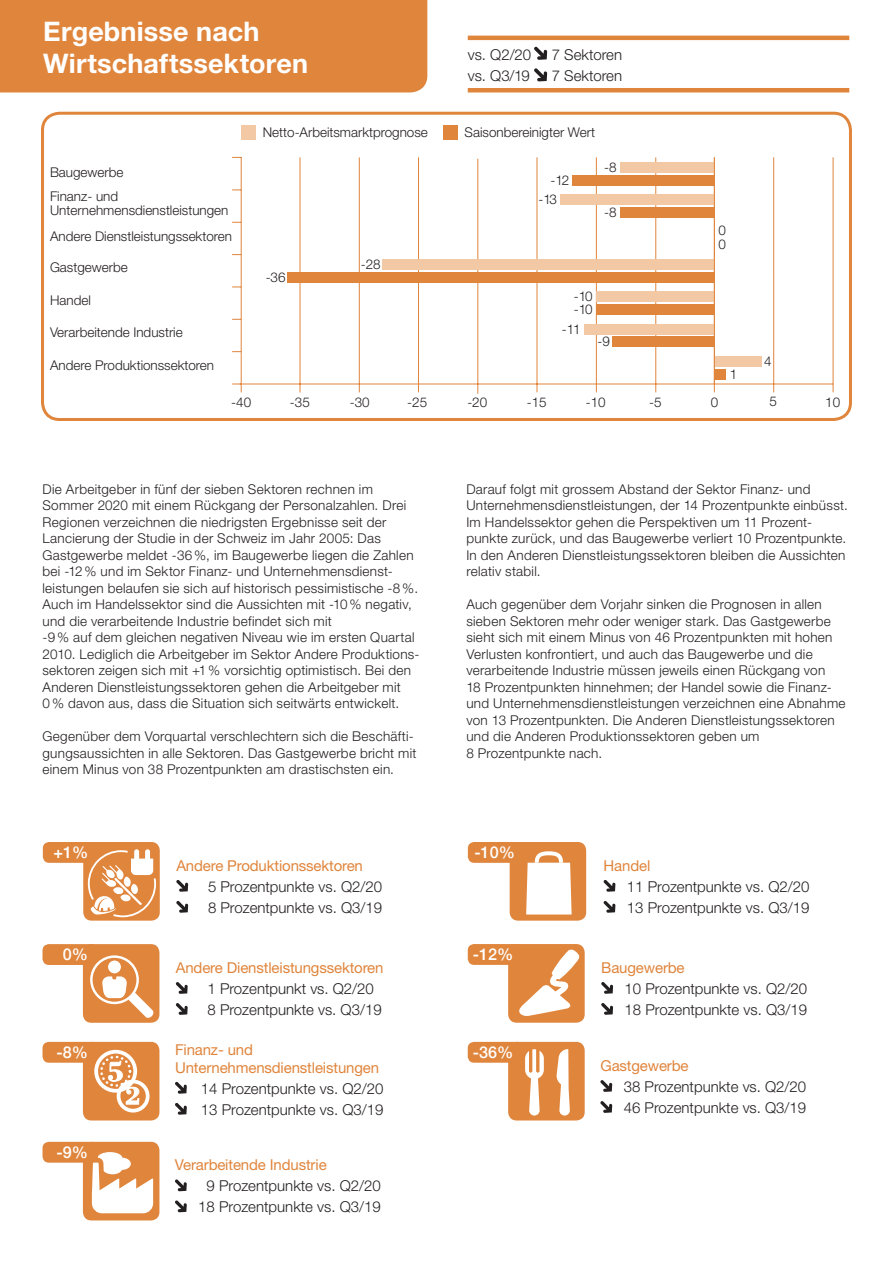
<style>
.page{position:relative;width:893px;height:1263px;background:#fff}
.page>*{position:absolute;margin:0;border:0;box-sizing:border-box;transform-origin:0 0}
.t1{font:700 28.35px "Bodoni Std";color:#fff}
.t2{font:700 27px/31.5px "Helvetica Neue LT Std";letter-spacing:.005em;color:#fff}
.t3{font:700 25.5px "Bodoni Std";color:#fff}
.t4{font:500 16.2px "Helvetica Neue";color:#fff}
.t5{font:300 15px/21px "Helvetica Neue LT Std";color:#231f20}
.t6{font:15px/18px "Helvetica Neue LT Std";letter-spacing:-.01em;color:#e0853c}
.t7{font:300 13.5px/16.5px "Helvetica Neue LT Std";letter-spacing:.02em;color:#231f20}
.t8{font:300 13.5px/13.5px "Helvetica Neue";color:#231f20}
.t9{font:300 13.5px "Helvetica Neue LT Std";color:#231f20}
</style>
<div class="page">
<div style="left:0;top:0;width:427px;height:92px;background:#e0853c"></div>
<div style="left:41px;top:112px;width:811px;height:309px;border:3px solid #e0853c;border-radius:17px"></div>
<svg style="left:534px;top:47px;width:13px;height:13px"></svg>
<svg style="left:534px;top:68px;width:13px;height:13px"></svg>
<hr style="left:468px;top:36px;width:381px;height:4px;background:#e0853c">
<hr style="left:468px;top:88px;width:381px;height:4px;background:#e0853c">
<div style="left:510px;top:842px;width:76px;height:79px;background:#e0853c;border-radius:9px"></div>
<svg style="left:526px;top:851px;width:46px;height:64px;background:#f9e9dc"></svg>
<div style="left:468px;top:842px;width:58px;height:21px;background:#e0853c;border-radius:6px"></div>
<svg style="left:604px;top:880px;width:11px;height:12px"></svg>
<svg style="left:604px;top:901px;width:11px;height:12px"></svg>
<div style="left:83px;top:1142px;width:76px;height:78px;background:#e0853c;border-radius:9px"></div>
<svg style="left:92px;top:1152px;width:61px;height:61px"></svg>
<div style="left:43px;top:1142px;width:55px;height:21px;background:#e0853c;border-radius:6px"></div>
<svg style="left:175px;top:1179px;width:12px;height:12px"></svg>
<svg style="left:175px;top:1200px;width:12px;height:12px"></svg>
<div style="left:508px;top:944px;width:77px;height:79px;background:#e0853c;border-radius:9px"></div>
<div style="left:468px;top:944px;width:55px;height:21px;background:#e0853c;border-radius:6px"></div>
<svg style="left:601px;top:982px;width:12px;height:12px"></svg>
<svg style="left:601px;top:1003px;width:12px;height:12px"></svg>
<svg style="left:519px;top:949px;width:61px;height:67px"></svg>
<div style="left:83px;top:944px;width:76px;height:79px;background:#e0853c;border-radius:9px"></div>
<div style="left:43px;top:944px;width:55px;height:21px;background:#e0853c;border-radius:6px"></div>
<svg style="left:176px;top:982px;width:12px;height:12px"></svg>
<svg style="left:176px;top:1003px;width:12px;height:12px"></svg>
<div style="left:108px;top:960px;width:13px;height:13px;background:#fff;border-radius:50%"></div>
<div style="left:90px;top:955px;width:49px;height:49px;border:2px solid #fff;border-radius:50%"></div>
<svg style="left:102px;top:976px;width:52px;height:42px"></svg>
<div style="left:83px;top:1042px;width:76px;height:78px;background:#e0853c;border-radius:9px"></div>
<div style="left:43px;top:1042px;width:55px;height:21px;background:#e0853c;border-radius:6px"></div>
<svg style="left:175px;top:1082px;width:12px;height:12px"></svg>
<svg style="left:175px;top:1103px;width:12px;height:12px"></svg>
<div style="left:94px;top:1050px;width:43px;height:43px;border:4px solid #fff;border-radius:50%"></div>
<div style="left:100px;top:1056px;width:31px;height:31px;border:3px dashed #fff;border-radius:50%"></div>
<div style="left:117px;top:1080px;width:33px;height:32px;border:4px solid #fff;border-radius:50%"></div>
<svg style="left:108px;top:1061px;width:31px;height:44px"></svg>
<div style="left:508px;top:1042px;width:77px;height:78px;background:#e0853c;border-radius:9px"></div>
<svg style="left:525px;top:1049px;width:19px;height:66px"></svg>
<svg style="left:556px;top:1049px;width:14px;height:66px"></svg>
<div style="left:468px;top:1042px;width:55px;height:21px;background:#e0853c;border-radius:6px"></div>
<svg style="left:600px;top:1080px;width:12px;height:12px"></svg>
<svg style="left:600px;top:1101px;width:12px;height:12px"></svg>
<div style="left:83px;top:842px;width:77px;height:79px;background:#e0853c;border-radius:9px"></div>
<div style="left:43px;top:842px;width:55px;height:21px;background:#e0853c;border-radius:6px"></div>
<svg style="left:176px;top:880px;width:12px;height:12px"></svg>
<svg style="left:176px;top:901px;width:12px;height:12px"></svg>
<svg style="left:88px;top:849px;width:68px;height:69px"></svg>
<svg style="left:232px;top:125px;width:602px;height:269px"></svg>
<div style="left:241px;top:126px;width:15px;height:14px;background:#f3c9a5"></div>
<div style="left:443px;top:126px;width:14px;height:14px;background:#e0853c"></div>
<hr style="left:714px;top:157px;width:1px;height:227px;background:#e0853c">
<h2 class="t2" style="left:43px;top:15px;width:266px">Ergebnisse nach<br>Wirtschaftssektoren</h2>
<p class="t5" style="left:468px;top:44px;width:65px">vs. Q2/20</p>
<p class="t5" style="left:552px;top:44px;width:72px">7 Sektoren</p>
<p class="t5" style="left:468px;top:65px;width:64px">vs. Q3/19</p>
<p class="t5" style="left:552px;top:65px;width:72px">7 Sektoren</p>
<p class="t9" style="left:263px;top:124px;width:167px">Netto-Arbeitsmarktprognose</p>
<p class="t9" style="left:465px;top:124px;width:132px">Saisonbereinigter Wert</p>
<p class="t8" style="left:50px;top:166px;width:75px">Baugewerbe</p>
<p class="t8" style="left:550px;top:173px;width:20px">-12</p>
<p class="t8" style="left:604px;top:160px;width:14px">-8</p>
<p class="t8" style="left:50px;top:189px;width:180px">Finanz- und<br>Unternehmensdienstleistungen</p>
<p class="t8" style="left:538px;top:192px;width:20px">-13</p>
<p class="t8" style="left:604px;top:205px;width:14px">-8</p>
<p class="t8" style="left:50px;top:229px;width:183px">Andere Dienstleistungssektoren</p>
<p class="t8" style="left:718px;top:223px;width:9px">0</p>
<p class="t8" style="left:718px;top:237px;width:9px">0</p>
<p class="t8" style="left:50px;top:260px;width:79px">Gastgewerbe</p>
<p class="t8" style="left:266px;top:270px;width:21px">-36</p>
<p class="t8" style="left:361px;top:257px;width:21px">-28</p>
<p class="t8" style="left:50px;top:293px;width:42px">Handel</p>
<p class="t8" style="left:574px;top:290px;width:20px;line-height:12.8px">-10 -10</p>
<p class="t8" style="left:50px;top:325px;width:134px">Verarbeitende Industrie</p>
<p class="t8" style="left:562px;top:322px;width:20px">-11</p>
<p class="t8" style="left:597px;top:335px;width:14px">-9</p>
<p class="t8" style="left:50px;top:359px;width:166px">Andere Produktionssektoren</p>
<p class="t8" style="left:730px;top:367px;width:9px">1</p>
<p class="t8" style="left:764px;top:354px;width:9px">4</p>
<p class="t8" style="left:231px;top:395px;width:21px">-40</p>
<p class="t8" style="left:290px;top:395px;width:21px">-35</p>
<p class="t8" style="left:350px;top:395px;width:21px">-30</p>
<p class="t8" style="left:407px;top:395px;width:21px">-25</p>
<p class="t8" style="left:467px;top:395px;width:21px">-20</p>
<p class="t8" style="left:527px;top:395px;width:21px">-15</p>
<p class="t8" style="left:586px;top:395px;width:21px">-10</p>
<p class="t8" style="left:649px;top:395px;width:14px">-5</p>
<p class="t8" style="left:711px;top:395px;width:9px">0</p>
<p class="t8" style="left:769px;top:395px;width:9px">5</p>
<p class="t8" style="left:825px;top:395px;width:16px">10</p>
<p class="t7" style="left:43px;top:480px;width:378px">Die Arbeitgeber in fünf der sieben Sektoren rechnen im Sommer 2020 mit einem Rückgang der Personalzahlen. Drei Regionen verzeichnen die niedrigsten Ergebnisse seit der Lancierung der Studie in der Schweiz im Jahr 2005: Das Gastgewerbe meldet -36%, im Baugewerbe liegen die Zahlen bei -12% und im Sektor Finanz- und Unternehmensdienst&shy;leistungen belaufen sie sich auf historisch pessimistische -8%.<br>Auch im Handelssektor sind die Aussichten mit -10% negativ, und die verarbeitende Industrie befindet sich mit<br>-9% auf dem gleichen negativen Niveau wie im ersten Quartal 2010. Lediglich die Arbeitgeber im Sektor Andere Produktions&shy;sektoren zeigen sich mit +1% vorsichtig optimistisch. Bei den Anderen Dienstleistungssektoren gehen die Arbeitgeber mit 0% davon aus, dass die Situation sich seitwärts entwickelt.</p>
<p class="t7" style="left:43px;top:728px;width:375px">Gegenüber dem Vorquartal verschlechtern sich die Beschäfti&shy;gungsaussichten in alle Sektoren. Das Gastgewerbe bricht mit einem Minus von 38 Prozentpunkten am drastischsten ein.</p>
<p class="t4" style="left:53px;top:839px;width:36px">+1%</p>
<p class="t4" style="left:63px;top:941px;width:27px">0%</p>
<p class="t6" style="left:176px;top:856px;width:188px">Andere Produktionssektoren</p>
<p class="t5" style="left:208px;top:875px;width:176px">5 Prozentpunkte vs. Q2/20<br>8 Prozentpunkte vs. Q3/19</p>
<p class="t6" style="left:176px;top:958px;width:209px">Andere Dienstleistungssektoren</p>
<p class="t5" style="left:207px;top:978px;width:176px">1 Prozentpunkt vs. Q2/20<br>8 Prozentpunkte vs. Q3/19</p>
<p class="t4" style="left:57px;top:1039px;width:33px">-8%</p>
<p class="t6" style="left:175px;top:1040px;width:206px">Finanz- und<br>Unternehmensdienstleistungen</p>
<p class="t5" style="left:201px;top:1077px;width:184px">14 Prozentpunkte vs. Q2/20<br>13 Prozentpunkte vs. Q3/19</p>
<h1 class="t1" style="left:107px;top:1054px;width:19px">5</h1>
<h3 class="t3" style="left:125px;top:1080px;width:17px">2</h3>
<p class="t4" style="left:57px;top:1139px;width:33px">-9%</p>
<p class="t6" style="left:175px;top:1156px;width:153px">Verarbeitende Industrie</p>
<p class="t5" style="left:198px;top:1175px;width:184px;text-align:center">9 Prozentpunkte vs. Q2/20<br>18 Prozentpunkte vs. Q3/19</p>
<p class="t7" style="left:466px;top:480px;width:383px">Darauf folgt mit grossem Abstand der Sektor Finanz- und Unternehmensdienstleistungen, der 14 Prozentpunkte einbüsst.<br>Im Handelssektor gehen die Perspektiven um 11 Prozent&shy;punkte zurück, und das Baugewerbe verliert 10 Prozentpunkte.<br>In den Anderen Dienstleistungssektoren bleiben die Aussichten relativ stabil.</p>
<p class="t7" style="left:466px;top:596px;width:381px">Auch gegenüber dem Vorjahr sinken die Prognosen in allen sieben Sektoren mehr oder weniger stark. Das Gastgewerbe sieht sich mit einem Minus von 46 Prozentpunkten mit hohen Verlusten konfrontiert, und auch das Baugewerbe und die verarbeitende Industrie müssen jeweils einen Rückgang von<br>18 Prozentpunkten hinnehmen; der Handel sowie die Finanz&shy;und Unternehmensdienstleistungen verzeichnen eine Abnahme von 13 Prozentpunkten. Die Anderen Dienstleistungssektoren und die Anderen Produktionssektoren geben um<br>8 Prozentpunkte nach.</p>
<p class="t4" style="left:474px;top:839px;width:42px">-10%</p>
<p class="t4" style="left:473px;top:941px;width:42px">-12%</p>
<p class="t4" style="left:473px;top:1039px;width:42px">-36%</p>
<p class="t6" style="left:604px;top:856px;width:48px">Handel</p>
<p class="t5" style="left:627px;top:875px;width:184px">11 Prozentpunkte vs. Q2/20<br>13 Prozentpunkte vs. Q3/19</p>
<p class="t6" style="left:601px;top:958px;width:85px">Baugewerbe</p>
<p class="t5" style="left:625px;top:977px;width:184px">10 Prozentpunkte vs. Q2/20<br>18 Prozentpunkte vs. Q3/19</p>
<p class="t6" style="left:600px;top:1056px;width:90px">Gastgewerbe</p>
<p class="t5" style="left:624px;top:1076px;width:184px">38 Prozentpunkte vs. Q2/20<br>46 Prozentpunkte vs. Q3/19</p>
</div>
